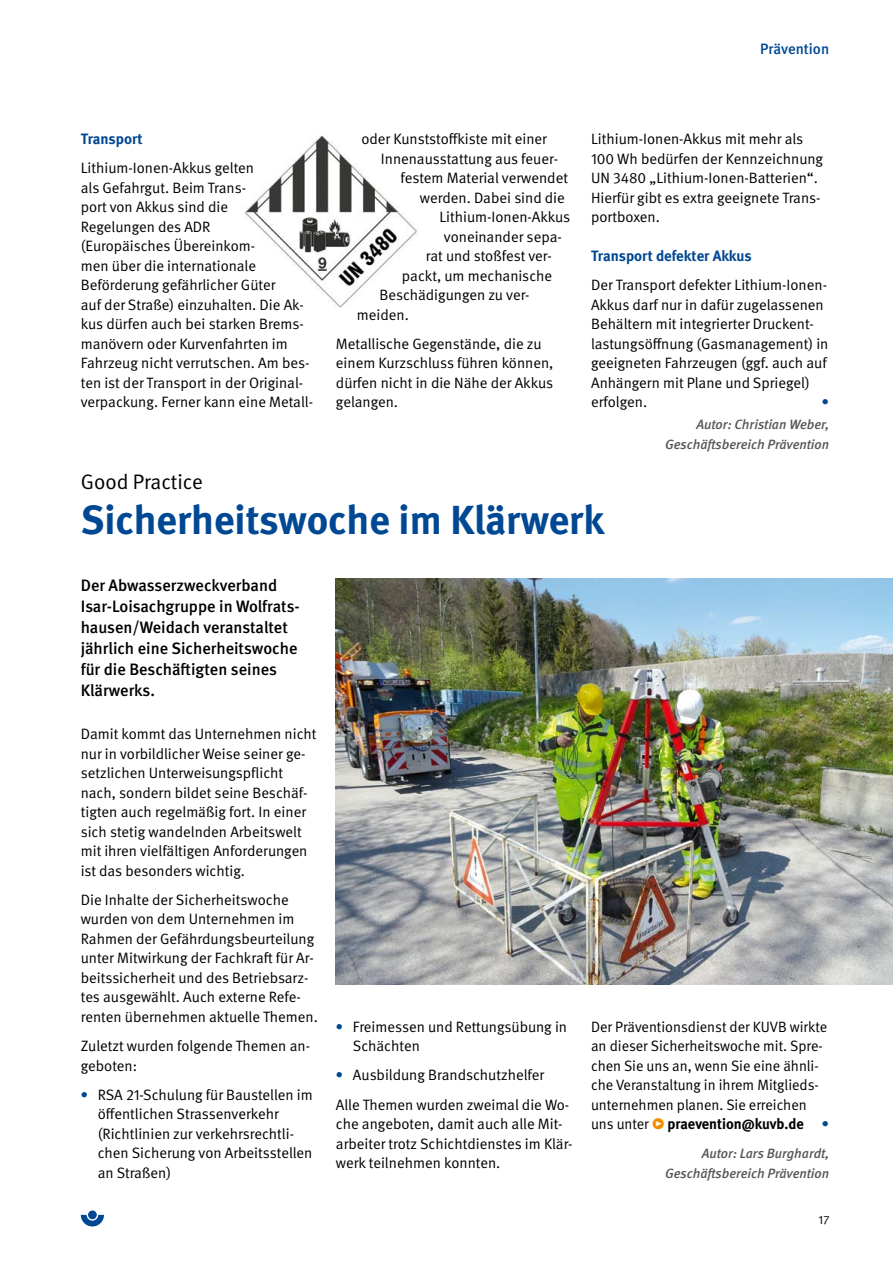
<style>
.page{position:relative;width:893px;height:1263px;background:#fff}
.page>*{position:absolute;margin:0;border:0;box-sizing:border-box;transform-origin:0 0}
.DGUV_Titel{font:700 40.5px "DGUV Meta";color:#004893}
.DGUV_Untertitel{font:21px "DGUV Meta";color:#000}
.DGUV_Vorwort{font:500 16.5px/21px "DGUV Meta";color:#000}
.DGUV_GS{font:15px/19.5px "DGUV Meta";color:#000}
.DGUV_ZT{font:700 15px "DGUV Meta";color:#004893}
.t1{font:500 15px "DGUV Meta";color:#004893}
.DGUV_GS-2{font:15px "DGUV Meta";color:#004893}
.DGUV_Autor{font:italic 500 13.5px/19.5px "DGUV Meta";color:#555756;text-align:right}
.DGUV_GS-3{font:italic 500 13.5px/19.5px "DGUV Meta";color:#555756;text-align:right}
.t2{font:12px "DGUV Meta";color:#000}
.s1{font-weight:700;color:#004893}
.s2{color:#f48e00}
.s3{font-weight:700}
.s4{color:#004893}
</style>
<div class="page">
<svg style="left:81px;top:1215px;width:23px;height:11px"></svg>
<div style="left:88px;top:1210px;width:9px;height:9px;background:#004893;border-radius:50%"></div>
<img style="left:245px;top:136px;width:172px;height:172px">
<img style="left:336px;top:578px;width:557px;height:406px">
<p class="t1" style="left:760px;top:40px;width:71px">Prävention</p>
<p class="DGUV_ZT" style="left:81px;top:130px;width:63px">Transport</p>
<p class="DGUV_GS" style="left:81px;top:159px;width:234px">Lithium-Ionen-Akkus gelten<br>als Gefahrgut. Beim Trans-<br>port von Akkus sind die<br>Regelungen des ADR<br>(Europäisches Übereinkom-<br>men über die internationale<br>Beförderung gefährlicher Güter<br>auf der Straße) einzuhalten. Die Ak&shy;kus dürfen auch bei starken Brems&shy;manövern oder Kurvenfahrten im<br>Fahrzeug nicht verrutschen. Am bes&shy;ten ist der Transport in der Original&shy;verpackung. Ferner kann eine Metall-</p>
<p class="DGUV_GS" style="left:361px;top:130px;width:187px">oder Kunststoffkiste mit einer</p>
<p class="DGUV_GS" style="left:381px;top:149px;width:177px">Innenausstattung aus feuer-</p>
<p class="DGUV_GS" style="left:400px;top:169px;width:169px">festem Material verwendet</p>
<p class="DGUV_GS" style="left:420px;top:188px;width:146px">werden. Dabei sind die</p>
<p class="DGUV_GS" style="left:439px;top:208px;width:132px">Lithium-Ionen-Akkus</p>
<p class="DGUV_GS" style="left:444px;top:227px;width:119px">voneinander sepa-</p>
<p class="DGUV_GS" style="left:426px;top:247px;width:127px">rat und stoßfest ver-</p>
<p class="DGUV_GS" style="left:402px;top:266px;width:152px">packt, um mechanische</p>
<p class="DGUV_GS" style="left:379px;top:286px;width:150px">Beschädigungen zu ver-</p>
<p class="DGUV_GS" style="left:357px;top:305px;width:53px">meiden.</p>
<p class="DGUV_GS" style="left:336px;top:334px;width:219px">Metallische Gegenstände, die zu einem Kurzschluss führen können, dürfen nicht in die Nähe der Akkus gelangen.</p>
<p class="DGUV_GS" style="left:591px;top:130px;width:234px">Lithium-Ionen-Akkus mit mehr als<br>100 Wh bedürfen der Kennzeichnung<br>UN 3480 „Lithium-Ionen-Batterien“.<br>Hierfür gibt es extra geeignete Trans&shy;portboxen.</p>
<p class="DGUV_ZT" style="left:591px;top:247px;width:162px">Transport defekter Akkus</p>
<p class="DGUV_GS" style="left:591px;top:276px;width:239px">Der Transport defekter Lithium-Ionen-Akkus darf nur in dafür zugelassenen Behältern mit integrierter Druckent&shy;lastungsöffnung (Gasmanagement) in geeigneten Fahrzeugen (ggf. auch auf Anhängern mit Plane und Spriegel) erfolgen.</p>
<p class="DGUV_GS-2" style="left:821px;top:394px;width:9px">•</p>
<p class="DGUV_Autor" style="left:665px;top:415px;width:166px">Autor: Christian Weber,<br>Geschäftsbereich Prävention</p>
<p class="DGUV_Untertitel" style="left:81px;top:469px;width:124px">Good Practice</p>
<p class="DGUV_Titel" style="left:81px;top:496px;width:525px">Sicherheitswoche im Klärwerk</p>
<p class="DGUV_Vorwort" style="left:81px;top:575px;width:220px">Der Abwasserzweckverband<br>Isar-Loisachgruppe in Wolfrats&shy;hausen/Weidach veranstaltet jährlich eine Sicherheitswoche für die Beschäftigten seines<br>Klärwerks.</p>
<p class="DGUV_GS" style="left:81px;top:724px;width:237px">Damit kommt das Unternehmen nicht nur in vorbildlicher Weise seiner ge&shy;setzlichen Unterweisungspflicht nach, sondern bildet seine Beschäf&shy;tigten auch regelmäßig fort. In einer sich stetig wandelnden Arbeitswelt mit ihren vielfältigen Anforderungen ist das besonders wichtig.</p>
<p class="DGUV_GS" style="left:81px;top:890px;width:239px">Die Inhalte der Sicherheitswoche wurden von dem Unternehmen im Rahmen der Gefährdungsbeurteilung unter Mitwirkung der Fachkraft für Ar&shy;beitssicherheit und des Betriebsarz&shy;tes ausgewählt. Auch externe Refe&shy;renten übernehmen aktuelle Themen.</p>
<p class="DGUV_GS" style="left:81px;top:1036px;width:231px">Zuletzt wurden folgende Themen an&shy;geboten:</p>
<p class="DGUV_GS" style="left:98px;top:1085px;width:217px;text-indent:-17px"><span class="s1">•</span> RSA 21-Schulung für Baustellen im öffentlichen Strassenverkehr (Richtlinien zur verkehrsrechtli&shy;chen Sicherung von Arbeitsstellen an Straßen)</p>
<p class="DGUV_GS" style="left:353px;top:1017px;width:216px;text-indent:-17px"><span class="s1">•</span> Freimessen und Rettungsübung in<br>Schächten</p>
<p class="DGUV_GS" style="left:336px;top:1066px;width:210px"><span class="s1">•</span> Ausbildung Brandschutzhelfer</p>
<p class="DGUV_GS" style="left:336px;top:1095px;width:238px">Alle Themen wurden zweimal die Wo&shy;che angeboten, damit auch alle Mit&shy;arbeiter trotz Schichtdienstes im Klär&shy;werk teilnehmen konnten.</p>
<p class="DGUV_GS" style="left:591px;top:1017px;width:240px">Der Präventionsdienst der KUVB wirkte an dieser Sicherheitswoche mit. Spre&shy;chen Sie uns an, wenn Sie eine ähnli&shy;che Veranstaltung in ihrem Mitglieds&shy;unternehmen planen. Sie erreichen uns unter <span class="s2">•</span> <span class="s3">praevention@kuvb.de</span> <span class="s4">•</span></p>
<p class="DGUV_GS-3" style="left:665px;top:1144px;width:166px">Autor: Lars Burghardt,<br>Geschäftsbereich Prävention</p>
<p class="t2" style="left:818px;top:1213px;width:12px">17</p>
</div>
